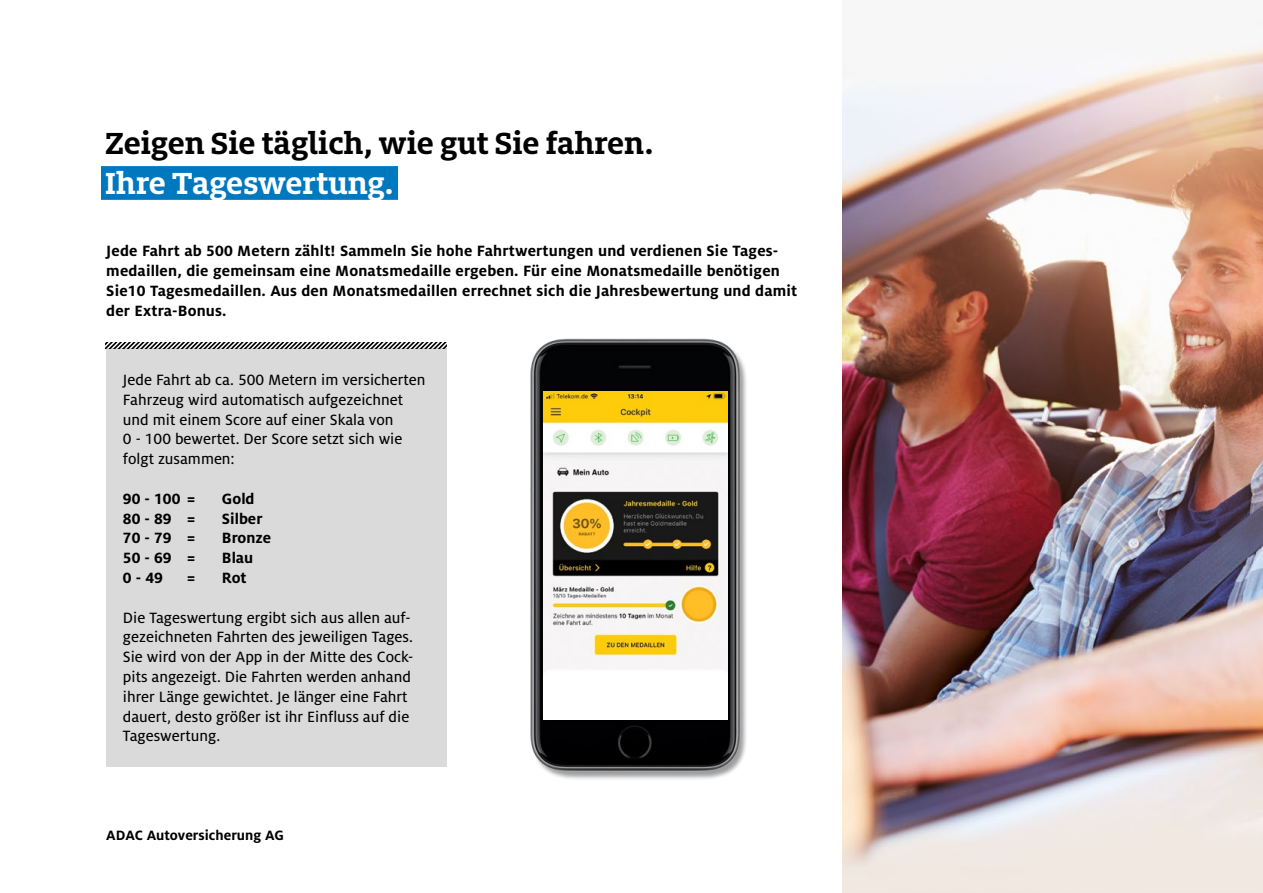
<style>
.page{position:relative;width:1263px;height:893px;background:#fff}
.page>*{position:absolute;margin:0;border:0;box-sizing:border-box;transform-origin:0 0}
.t1{font:700 33.75px "Milo Slab ADAC";color:#000}
.t2{font:700 33.75px "Milo Slab ADAC";color:#fff}
.t3{font:16.5px/19.8px "Milo ADAC Text";color:#000}
.t4{font:700 16.5px/19.8px "Milo ADAC";letter-spacing:.01em;color:#000}
.t5{font:700 15px "Milo ADAC";color:#000}
</style>
<div class="page">
<img style="left:842px;top:43px;width:421px;height:850px">
<div style="left:101px;top:166px;width:297px;height:34px;background:#0078c0"></div>
<img style="left:530px;top:338px;width:216px;height:441px">
<img style="left:544px;top:392px;width:183px;height:284px">
<div style="left:544px;top:676px;width:183px;height:43px;background:#fff"></div>
<div style="left:106px;top:349px;width:340px;height:418px;background:#dadada"></div>
<svg style="left:106px;top:343px;width:340px;height:6px"></svg>
<h1 class="t1" style="left:105px;top:122px;width:550px">Zeigen Sie täglich, wie gut Sie fahren.</h1>
<h1 class="t2" style="left:105px;top:162px;width:290px">Ihre Tageswertung.</h1>
<p class="t4" style="left:106px;top:241px;width:692px">Jede Fahrt ab 500 Metern zählt! Sammeln Sie hohe Fahrtwertungen und verdienen Sie Tages&shy;medaillen, die gemeinsam eine Monatsmedaille ergeben. Für eine Monatsmedaille benötigen Sie10 Tagesmedaillen. Aus den Monatsmedaillen errechnet sich die Jahresbewertung und damit der Extra-Bonus.</p>
<p class="t3" style="left:123px;top:370px;width:304px">Jede Fahrt ab ca. 500 Metern im versicherten Fahrzeug wird automatisch aufgezeichnet und mit einem Score auf einer Skala von<br>0 - 100 bewertet. Der Score setzt sich wie folgt zusammen:</p>
<p class="t4" style="left:123px;top:489px;width:74px">90 - 100 =</p>
<p class="t4" style="left:222px;top:489px;width:34px">Gold</p>
<p class="t4" style="left:123px;top:508px;width:74px">80 - 89 =</p>
<p class="t4" style="left:222px;top:508px;width:42px">Silber</p>
<p class="t4" style="left:123px;top:528px;width:74px">70 - 79 =</p>
<p class="t4" style="left:222px;top:528px;width:51px">Bronze</p>
<p class="t4" style="left:123px;top:548px;width:74px">50 - 69 =</p>
<p class="t4" style="left:222px;top:548px;width:33px">Blau</p>
<p class="t4" style="left:123px;top:568px;width:41px">0 - 49</p>
<p class="t4" style="left:187px;top:568px;width:10px">=</p>
<p class="t4" style="left:222px;top:568px;width:26px">Rot</p>
<p class="t3" style="left:123px;top:608px;width:292px">Die Tageswertung ergibt sich aus allen auf&shy;gezeichneten Fahrten des jeweiligen Tages.<br>Sie wird von der App in der Mitte des Cock&shy;pits angezeigt. Die Fahrten werden anhand ihrer Länge gewichtet. Je länger eine Fahrt dauert, desto größer ist ihr Einfluss auf die Tageswertung.</p>
<p class="t5" style="left:106px;top:827px;width:179px">ADAC Autoversicherung AG</p>
</div>
